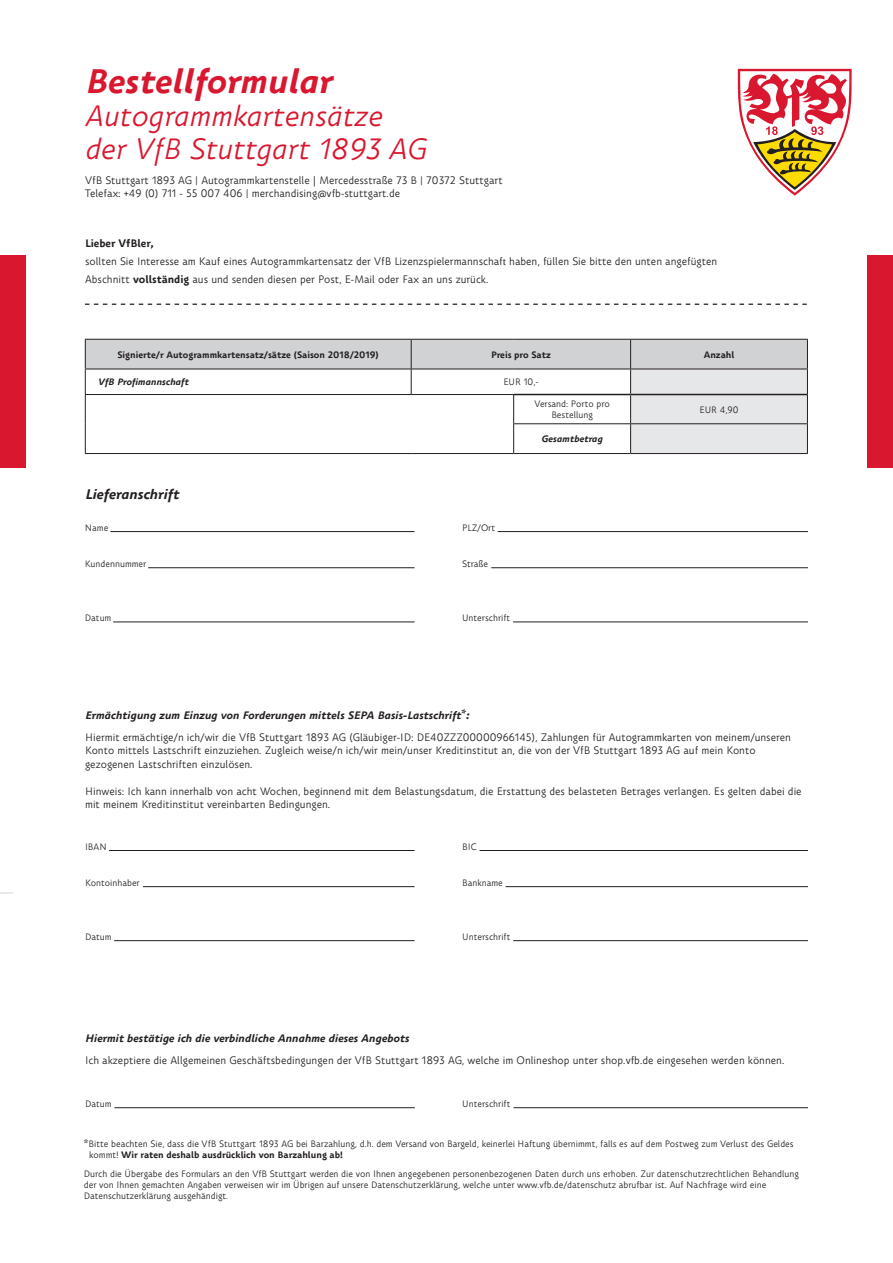
<style>
.page{position:relative;width:893px;height:1263px;background:#fff}
.page>*{position:absolute;margin:0;border:0;box-sizing:border-box;transform-origin:0 0}
.t1{font:italic 700 33px "Zion Train Pro";color:#d9172f}
.t2{font:italic 300 28.5px/33px "Zion Train Pro";color:#d9172f}
.t3{font:italic 700 13.5px "Zion Train Pro";color:#231f20}
.t4{font:300 10.5px/13.5px "Zion Train Pro";color:#231f20}
.t5{font:italic 700 10.5px "Zion Train Pro";color:#231f20}
.t6{font:300 9px/10.8px "Zion Train Pro";color:#231f20}
.t7{font:700 9px "Zion Train Pro";color:#231f20}
.t8{font:italic 700 9px "Zion Train Pro";color:#231f20}
.s1{font-size:9px}
.s2{font-weight:700}
.s3{font-family:"Minion Pro";font-weight:400}
.s4{font-weight:700;font-style:italic}
</style>
<div class="page">
<svg style="left:737px;top:68px;width:115px;height:128px"></svg>
<svg style="left:0;top:893px;width:13px;height:1px"></svg>
<div style="left:0;top:255px;width:26px;height:213px;background:#d9172f"></div>
<div style="left:867px;top:255px;width:26px;height:213px;background:#d9172f"></div>
<hr style="left:513px;top:621px;width:295px;height:1px;background:#231f20">
<hr style="left:110px;top:531px;width:305px;height:1px;background:#231f20">
<hr style="left:148px;top:567px;width:267px;height:1px;background:#231f20">
<hr style="left:113px;top:621px;width:302px;height:1px;background:#231f20">
<hr style="left:498px;top:531px;width:310px;height:1px;background:#231f20">
<hr style="left:85px;top:453px;width:326px;height:1px;background:#231f20">
<hr style="left:411px;top:453px;width:103px;height:1px;background:#231f20">
<hr style="left:514px;top:453px;width:117px;height:1px;background:#231f20">
<hr style="left:631px;top:453px;width:177px;height:1px;background:#231f20">
<svg style="left:85px;top:339px;width:723px;height:114px"></svg>
<hr style="left:513px;top:940px;width:295px;height:1px;background:#231f20">
<hr style="left:114px;top:940px;width:301px;height:1px;background:#231f20">
<hr style="left:480px;top:850px;width:328px;height:1px;background:#231f20">
<hr style="left:109px;top:850px;width:306px;height:1px;background:#231f20">
<hr style="left:506px;top:886px;width:302px;height:1px;background:#231f20">
<hr style="left:143px;top:886px;width:272px;height:1px;background:#231f20">
<hr style="left:513px;top:1107px;width:295px;height:1px;background:#231f20">
<hr style="left:114px;top:1107px;width:301px;height:1px;background:#231f20">
<svg style="left:85px;top:304px;width:722px;height:1px"></svg>
<hr style="left:491px;top:567px;width:317px;height:1px;background:#231f20">
<h1 class="t1" style="left:85px;top:59px;width:249px">Bestellformular</h1>
<h2 class="t2" style="left:85px;top:99px;width:343px">Autogrammkartensätze der VfB Stuttgart 1893 AG</h2>
<p class="t4" style="left:85px;top:173px;width:419px">VfB Stuttgart 1893 AG <span class="s1">|</span> Autogrammkartenstelle | Mercedesstraße 73 B <span class="s1">|</span> 70372 Stuttgart<br>Telefax: +49 (0) 711 - 55 007 406 <span class="s1">|</span> merchandising@vfb-stuttgart.de</p>
<p class="t4" style="left:85px;top:234px;width:634px;line-height:18px"><span class="s2">Lieber VfBler,<br></span>sollten Sie Interesse am Kauf eines Autogrammkartensatz der VfB Lizenzspielermannschaf<span class="s3">t</span> haben, füllen Sie bitte den unten angefügten<br>Abschnitt <span class="s2">vollständig</span> aus und senden diesen per Post, E-Mail oder Fax an uns zurück.</p>
<p class="t7" style="left:117px;top:348px;width:263px">Signierte/r Autogrammkartensatz/sätze (Saison 2018/2019)</p>
<p class="t7" style="left:491px;top:348px;width:61px">Preis pro Satz</p>
<p class="t7" style="left:704px;top:348px;width:32px">Anzahl</p>
<p class="t8" style="left:98px;top:376px;width:92px">VfB Profimannschaft</p>
<p class="t6" style="left:503px;top:377px;width:37px">EUR 10,-</p>
<p class="t6" style="left:534px;top:399px;width:77px;text-align:center">Versand: Porto pro<br>Bestellung</p>
<p class="t6" style="left:699px;top:404px;width:41px">EUR 4,90</p>
<p class="t8" style="left:542px;top:433px;width:63px">Gesamtbetrag</p>
<p class="t3" style="left:85px;top:485px;width:96px">Lieferanschrift</p>
<p class="t6" style="left:85px;top:523px;width:25px">Name</p>
<p class="t6" style="left:462px;top:523px;width:35px">PLZ/Ort</p>
<p class="t6" style="left:85px;top:559px;width:63px">Kundennummer</p>
<p class="t6" style="left:462px;top:559px;width:27px">Straße</p>
<p class="t6" style="left:85px;top:613px;width:28px">Datum</p>
<p class="t6" style="left:462px;top:613px;width:50px">Unterschrift</p>
<p class="t4" style="left:85px;top:704px;width:707px;line-height:22px"><span class="s4">Ermächtigung zum Einzug von Forderungen mittels SEPA Basis-Lastschrift</span><sup>*</sup><span class="s4">:<br></span>Hiermit ermächtige/n ich/wir die VfB Stuttgart 1893 AG (Gläubiger-ID: DE40ZZZ00000966145), Zahlungen für Autogrammkarten von meinem/unseren</p>
<p class="t4" style="left:85px;top:744px;width:672px">Konto mittels Lastschrift einzuziehen. Zugleich weise/n ich/wir mein/unser Kreditinstitut an, die von der VfB Stuttgart 1893 AG auf mein Konto gezogenen Lastschriften einzulösen.</p>
<p class="t4" style="left:85px;top:784px;width:718px">Hinweis: Ich kann innerhalb von acht Wochen, beginnend mit dem Belastungsdatum, die Erstattung des belasteten Betrages verlangen. Es gelten dabei die mit meinem Kreditinstitut vereinbarten Bedingungen.</p>
<p class="t6" style="left:85px;top:842px;width:23px">IBAN</p>
<p class="t6" style="left:462px;top:842px;width:16px">BIC</p>
<p class="t6" style="left:85px;top:878px;width:56px">Kontoinhaber</p>
<p class="t6" style="left:462px;top:878px;width:42px">Bankname</p>
<p class="t6" style="left:85px;top:932px;width:28px">Datum</p>
<p class="t6" style="left:462px;top:932px;width:50px">Unterschrift</p>
<p class="t5" style="left:85px;top:1031px;width:326px">Hiermit bestätige ich die verbindliche Annahme dieses Angebots</p>
<p class="t4" style="left:85px;top:1053px;width:701px">Ich akzeptiere die Allgemeinen Geschäftsbedingungen der VfB Stuttgart 1893 AG, welche im Onlineshop unter shop.vfb.de eingesehen werden können.</p>
<p class="t6" style="left:85px;top:1098px;width:28px">Datum</p>
<p class="t6" style="left:462px;top:1098px;width:50px">Unterschrift</p>
<p class="t6" style="left:89px;top:1139px;width:706px;text-indent:-5px"><sup>*</sup>Bitte beachten Sie, dass die VfB Stuttgart 1893 AG bei Barzahlung, d.h. dem Versand von Bargeld, keinerlei Haftung übernimmt, falls es auf dem Postweg zum Verlust des Geldes kommt! <span class="s2">Wir raten deshalb ausdrücklich von Barzahlung ab!</span></p>
<p class="t6" style="left:84px;top:1169px;width:717px">Durch die Übergabe des Formulars an den VfB Stuttgart werden die von Ihnen angegebenen personenbezogenen Daten durch uns erhoben. Zur datenschutzrechtlichen Behandlung der von Ihnen gemachten Angaben verweisen wir im Übrigen auf unsere Datenschutzerklärung, welche unter www.vfb.de/datenschutz abrufbar ist. Auf Nachfrage wird eine<br>Datenschutzerklärung ausgehändigt.</p>
</div>
